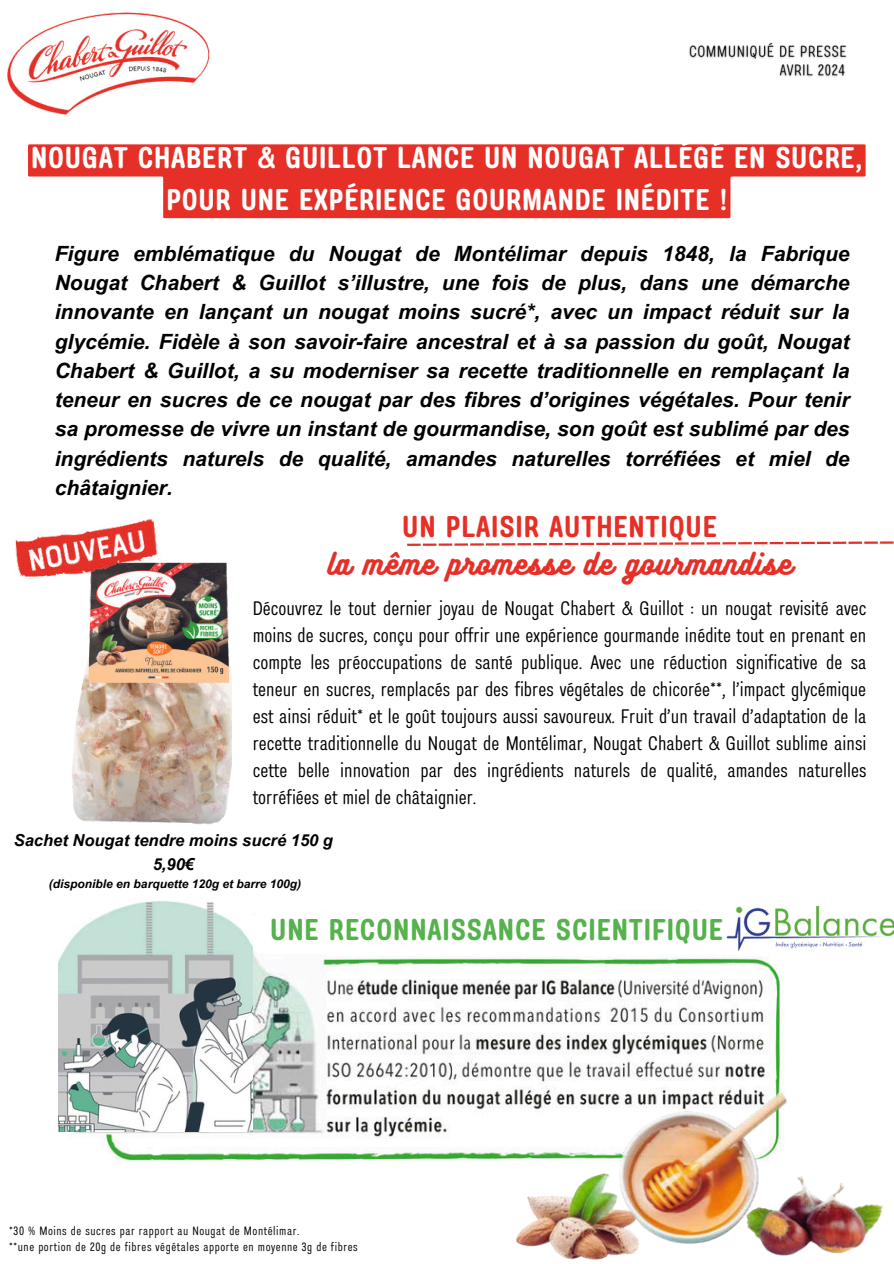
<style>
.page{position:relative;width:894px;height:1264px;background:#fff}
.page>*{position:absolute;margin:0;border:0;box-sizing:border-box;transform-origin:0 0}
.t1{font:700 condensed 30px/41.7px "Prachason Neue Mon";letter-spacing:.045em;color:#fff;text-align:center}
.t2{font:700 condensed 30px "Prachason Neue Mon";letter-spacing:.05em;color:#55b24c}
.t3{font:700 condensed 30px "Prachason Neue Mon";letter-spacing:.05em;color:#e63027}
.t4{font:27px "Bukhari Script";letter-spacing:.045em;color:#e63027}
.t5{font:italic 700 21px/29.2px "Arial MT Pro";color:#000;text-align:justify}
.t6{font:condensed 19.5px/27px "Prachason Neue Mon";color:#000;text-align:justify}
.t7{font:italic 700 16.5px/23px "Arial MT Pro";color:#000;text-align:center}
.t8{font:condensed 12px/16px "Prachason Neue Mon";letter-spacing:.045em;color:#000}
.t9{font:italic 700 12px "Arial MT Pro";color:#000}
</style>
<div class="page">
<img style="left:7px;top:12px;width:203px;height:103px">
<img style="left:70px;top:954px;width:713px;height:208px">
<svg style="left:407px;top:543px;width:29px;height:3px"></svg>
<hr style="left:438px;top:543px;width:14px;height:3px;background:#e63027">
<svg style="left:454px;top:542px;width:171px;height:3px"></svg>
<hr style="left:627px;top:542px;width:14px;height:3px;background:#e63027">
<hr style="left:643px;top:542px;width:14px;height:3px;background:#e63027">
<svg style="left:659px;top:542px;width:155px;height:2px"></svg>
<hr style="left:816px;top:541px;width:14px;height:3px;background:#e63027">
<hr style="left:832px;top:541px;width:14px;height:3px;background:#e63027">
<svg style="left:848px;top:541px;width:45px;height:3px"></svg>
<img style="left:726px;top:906px;width:167px;height:45px">
<img style="left:72px;top:562px;width:159px;height:263px">
<img style="left:59px;top:900px;width:193px;height:231px">
<svg style="left:28px;top:144px;width:837px;height:74px;fill:#e63027"></svg>
<img style="left:689px;top:42px;width:158px;height:17px">
<img style="left:779px;top:64px;width:66px;height:13px">
<img style="left:13px;top:518px;width:165px;height:84px">
<img style="left:507px;top:1081px;width:376px;height:179px">
<h1 class="t1" style="left:32px;top:139px;width:831px">NOUGAT CHABERT &amp; GUILLOT LANCE UN NOUGAT ALLÉGÉ EN SUCRE,<br>POUR UNE EXPÉRIENCE GOURMANDE INÉDITE !</h1>
<p class="t5" style="left:55px;top:239px;width:796px">Figure emblématique du Nougat de Montélimar depuis 1848, la Fabrique Nougat Chabert &amp; Guillot s’illustre, une fois de plus, dans une démarche innovante en lançant un nougat moins sucré*, avec un impact réduit sur la glycémie. Fidèle à son savoir-faire ancestral et à sa passion du goût, Nougat Chabert &amp; Guillot, a su moderniser sa recette traditionnelle en remplaçant la teneur en sucres de ce nougat par des fibres d’origines végétales. Pour tenir sa promesse de vivre un instant de gourmandise, son goût est sublimé par des ingrédients naturels de qualité, amandes naturelles torréfiées et miel de châtaignier.</p>
<h1 class="t3" style="left:402px;top:506px;width:315px">UN PLAISIR AUTHENTIQUE</h1>
<h2 class="t4" style="left:327px;top:550px;width:465px">la même promesse de gourmandise</h2>
<p class="t6" style="left:253px;top:596px;width:615px">Découvrez le tout dernier joyau de Nougat Chabert &amp; Guillot : un nougat revisité avec moins de sucres, conçu pour offrir une expérience gourmande inédite tout en prenant en compte les préoccupations de santé publique. Avec une réduction significative de sa teneur en sucres, remplacés par des fibres végétales de chicorée**, l’impact glycémique est ainsi réduit* et le goût toujours aussi savoureux. Fruit d’un travail d’adaptation de la recette traditionnelle du Nougat de Montélimar, Nougat Chabert &amp; Guillot sublime ainsi cette belle innovation par des ingrédients naturels de qualité, amandes naturelles torréfiées et miel de châtaignier.</p>
<p class="t7" style="left:14px;top:829px;width:321px">Sachet Nougat tendre moins sucré 150 g<br>5,90€</p>
<p class="t9" style="left:49px;top:876px;width:254px">(disponible en barquette 120g et barre 100g)</p>
<h1 class="t2" style="left:270px;top:909px;width:453px">UNE RECONNAISSANCE SCIENTIFIQUE</h1>
<p class="t8" style="left:9px;top:1223px;width:350px">*30 % Moins de sucres par rapport au Nougat de Montélimar.<br>**une portion de 20g de fibres végétales apporte en moyenne 3g de fibres</p>
</div>
